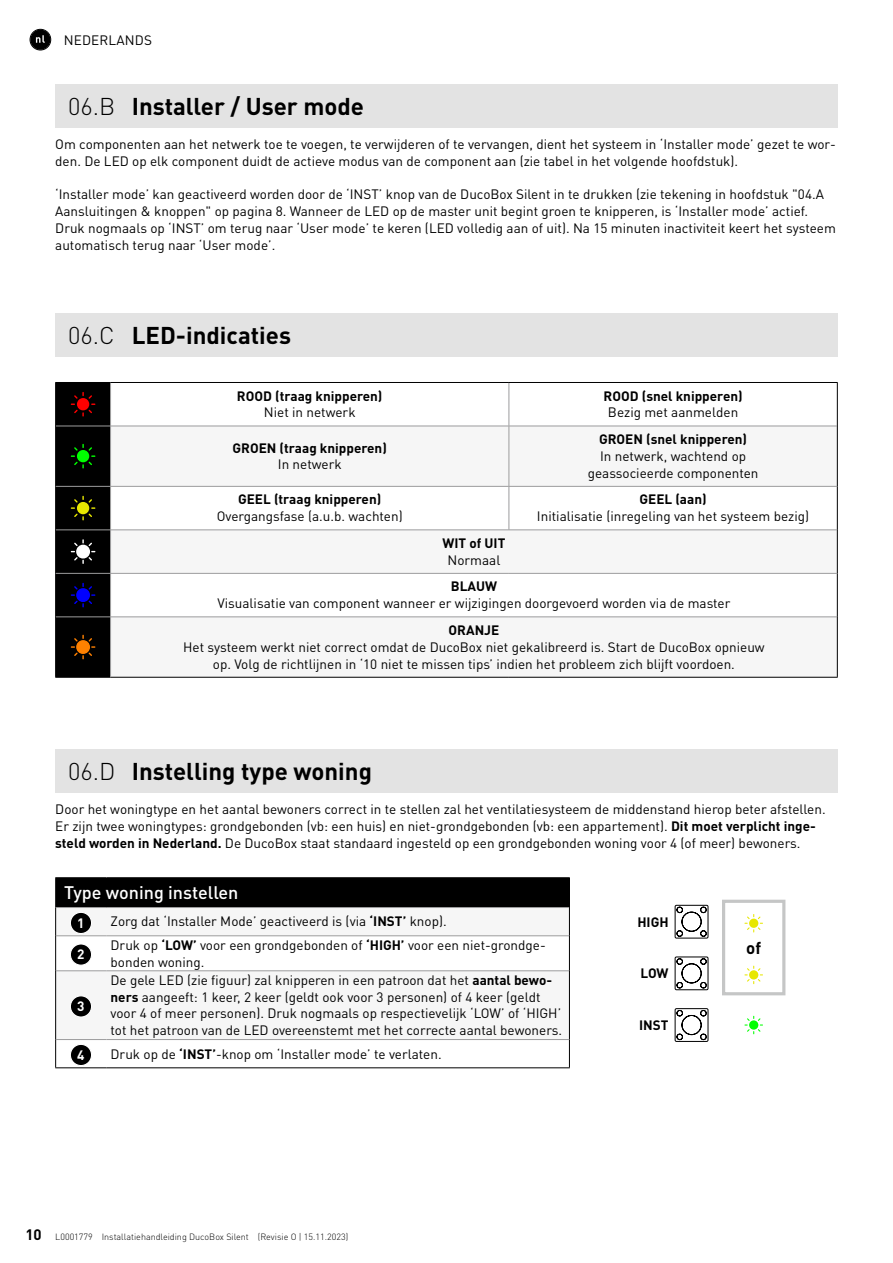
<style>
.page{position:relative;width:893px;height:1263px;background:#fff}
.page>*{position:absolute;margin:0;border:0;box-sizing:border-box;transform-origin:0 0}
.t1{font:700 24px "DINOT";color:#000}
.t2{font:500 18px "DINOT";color:#fff}
.t3{font:700 16.8px "DINOT";color:#000}
.t4{font:700 15px "DINOT";color:#000}
.t5{font:13.5px/16.8px "DINOT";color:#000}
.t6{font:700 13.5px "DINOT";color:#000}
.t7{font:700 13.5px "DINOT";color:#fff}
.t8{font:300 9px "DINOT";color:#000}
.s1{font-weight:300}
.s2{font-weight:700}
</style>
<div class="page">
<div style="left:30px;top:30px;width:20px;height:20px;background:#000;border-radius:50%"></div>
<svg style="left:36px;top:35px;width:9px;height:8px"></svg>
<div style="left:30px;top:29px;width:21px;height:21px;border:1px solid #000;border-radius:50%"></div>
<div style="left:55px;top:84px;width:783px;height:44px;background:#e3e3e3"></div>
<div style="left:55px;top:313px;width:783px;height:44px;background:#e3e3e3"></div>
<div style="left:55px;top:749px;width:783px;height:44px;background:#e3e3e3"></div>
<svg style="left:111px;top:383px;width:726px;height:43px"></svg>
<svg style="left:111px;top:427px;width:726px;height:250px;fill:#f6f6f6"></svg>
<hr style="left:55px;top:383px;width:1px;height:43px;background:#000">
<hr style="left:837px;top:383px;width:1px;height:43px;background:#000">
<hr style="left:55px;top:426px;width:1px;height:60px;background:#000">
<hr style="left:837px;top:426px;width:1px;height:60px;background:#000">
<hr style="left:55px;top:486px;width:1px;height:44px;background:#000">
<hr style="left:837px;top:486px;width:1px;height:44px;background:#000">
<hr style="left:55px;top:530px;width:1px;height:43px;background:#000">
<hr style="left:837px;top:530px;width:1px;height:43px;background:#000">
<hr style="left:55px;top:573px;width:1px;height:44px;background:#000">
<hr style="left:837px;top:573px;width:1px;height:44px;background:#000">
<hr style="left:55px;top:617px;width:1px;height:60px;background:#000">
<hr style="left:837px;top:617px;width:1px;height:60px;background:#000">
<hr style="left:55px;top:677px;width:56px;height:1px;background:#000">
<hr style="left:111px;top:677px;width:398px;height:1px;background:#000">
<hr style="left:509px;top:677px;width:329px;height:1px;background:#000">
<hr style="left:509px;top:383px;width:1px;height:43px;background:#9c9c9d">
<hr style="left:111px;top:426px;width:398px;height:1px;background:#9c9c9d">
<hr style="left:509px;top:426px;width:328px;height:1px;background:#9c9c9d">
<hr style="left:509px;top:426px;width:1px;height:60px;background:#9c9c9d">
<hr style="left:111px;top:486px;width:398px;height:1px;background:#9c9c9d">
<hr style="left:509px;top:486px;width:328px;height:1px;background:#9c9c9d">
<hr style="left:509px;top:486px;width:1px;height:44px;background:#9c9c9d">
<hr style="left:111px;top:530px;width:398px;height:1px;background:#9c9c9d">
<hr style="left:509px;top:530px;width:328px;height:1px;background:#9c9c9d">
<hr style="left:111px;top:573px;width:398px;height:1px;background:#9c9c9d">
<hr style="left:509px;top:573px;width:328px;height:1px;background:#9c9c9d">
<hr style="left:111px;top:617px;width:398px;height:1px;background:#9c9c9d">
<hr style="left:509px;top:617px;width:328px;height:1px;background:#9c9c9d">
<hr style="left:55px;top:382px;width:56px;height:1px;background:#000">
<hr style="left:111px;top:382px;width:398px;height:1px;background:#000">
<hr style="left:509px;top:382px;width:329px;height:1px;background:#000">
<svg style="left:56px;top:382px;width:55px;height:295px;background:#0f0e0a"></svg>
<div style="left:56px;top:878px;width:513px;height:29px;background:#000"></div>
<div style="left:56px;top:908px;width:513px;height:27px;background:#f6f6f6"></div>
<svg style="left:56px;top:936px;width:513px;height:131px;fill:#f6f6f6"></svg>
<hr style="left:55px;top:877px;width:51px;height:1px;background:#000">
<hr style="left:106px;top:877px;width:464px;height:1px;background:#000">
<svg style="left:55px;top:878px;width:1px;height:58px"></svg>
<svg style="left:569px;top:878px;width:1px;height:58px"></svg>
<hr style="left:55px;top:936px;width:1px;height:35px;background:#000">
<hr style="left:569px;top:936px;width:1px;height:35px;background:#000">
<hr style="left:55px;top:971px;width:1px;height:68px;background:#000">
<hr style="left:569px;top:971px;width:1px;height:68px;background:#000">
<svg style="left:55px;top:1039px;width:1px;height:28px"></svg>
<svg style="left:569px;top:1039px;width:1px;height:28px"></svg>
<hr style="left:55px;top:1067px;width:51px;height:1px;background:#000">
<hr style="left:106px;top:1067px;width:464px;height:1px;background:#000">
<hr style="left:56px;top:907px;width:50px;height:1px;background:#9c9c9d">
<hr style="left:106px;top:907px;width:463px;height:1px;background:#9c9c9d">
<hr style="left:56px;top:935px;width:50px;height:1px;background:#9c9c9d">
<hr style="left:106px;top:935px;width:463px;height:1px;background:#9c9c9d">
<hr style="left:56px;top:970px;width:50px;height:1px;background:#9c9c9d">
<hr style="left:106px;top:970px;width:463px;height:1px;background:#9c9c9d">
<hr style="left:56px;top:1039px;width:50px;height:1px;background:#9c9c9d">
<hr style="left:106px;top:1039px;width:463px;height:1px;background:#9c9c9d">
<div style="left:70px;top:912px;width:22px;height:21px;background:#000;border-radius:50%"></div>
<div style="left:70px;top:912px;width:22px;height:22px;border:1px solid #fff;border-radius:50%"></div>
<div style="left:70px;top:944px;width:22px;height:21px;background:#000;border-radius:50%"></div>
<div style="left:70px;top:943px;width:22px;height:23px;border:1px solid #fff;border-radius:50%"></div>
<div style="left:70px;top:996px;width:22px;height:21px;background:#000;border-radius:50%"></div>
<div style="left:70px;top:995px;width:22px;height:22px;border:1px solid #fff;border-radius:50%"></div>
<div style="left:70px;top:1044px;width:22px;height:21px;background:#000;border-radius:50%"></div>
<div style="left:70px;top:1044px;width:22px;height:22px;border:1px solid #fff;border-radius:50%"></div>
<svg style="left:744px;top:1016px;width:19px;height:18px"></svg>
<div style="left:722px;top:900px;width:63px;height:95px;background:#fff;border:3px solid #c5c6c6"></div>
<svg style="left:744px;top:966px;width:19px;height:18px"></svg>
<svg style="left:744px;top:914px;width:19px;height:18px"></svg>
<svg style="left:675px;top:905px;width:33px;height:33px"></svg>
<svg style="left:675px;top:956px;width:33px;height:34px"></svg>
<svg style="left:675px;top:1008px;width:33px;height:34px"></svg>
<p class="t5" style="left:64px;top:31px;width:90px">NEDERLANDS</p>
<h1 class="t1" style="left:68px;top:90px;width:298px"><span class="s1">06.B</span> Installer / User mode</h1>
<p class="t5" style="left:55px;top:135px;width:782px">Om componenten aan het netwerk toe te voegen, te verwijderen of te vervangen, dient het systeem in ‘Installer mode’ gezet te wor&shy;den. De LED op elk component duidt de actieve modus van de component aan (zie tabel in het volgende hoofdstuk).</p>
<p class="t5" style="left:55px;top:186px;width:782px">‘Installer mode’ kan geactiveerd worden door de ‘INST’ knop van de DucoBox Silent in te drukken (zie tekening in hoofdstuk "04.A Aansluitingen &amp; knoppen" op pagina 8. Wanneer de LED op de master unit begint groen te knipperen, is ‘Installer mode’ actief.<br>Druk nogmaals op ‘INST’ om terug naar ‘User mode’ te keren (LED volledig aan of uit). Na 15 minuten inactiviteit keert het systeem automatisch terug naar ‘User mode’.</p>
<h1 class="t1" style="left:68px;top:319px;width:225px"><span class="s1">06.C</span> LED-indicaties</h1>
<p class="t6" style="left:237px;top:387px;width:147px">ROOD (traag knipperen)</p>
<p class="t5" style="left:264px;top:404px;width:93px">Niet in netwerk</p>
<p class="t6" style="left:233px;top:438px;width:156px">GROEN (traag knipperen)</p>
<p class="t5" style="left:278px;top:456px;width:65px">In netwerk</p>
<p class="t6" style="left:238px;top:490px;width:145px">GEEL (traag knipperen)</p>
<p class="t5" style="left:217px;top:507px;width:187px">Overgangsfase (a. u. b. wachten)</p>
<p class="t6" style="left:604px;top:387px;width:141px">ROOD (snel knipperen)</p>
<p class="t5" style="left:608px;top:404px;width:132px">Bezig met aanmelden</p>
<p class="t6" style="left:599px;top:430px;width:149px">GROEN (snel knipperen)</p>
<p class="t5" style="left:588px;top:447px;width:172px;text-align:center">In netwerk, wachtend op geassocieerde componenten</p>
<p class="t6" style="left:640px;top:490px;width:69px">GEEL (aan)</p>
<p class="t5" style="left:537px;top:507px;width:274px">Initialisatie (inregeling van het systeem bezig)</p>
<p class="t6" style="left:442px;top:534px;width:64px">WIT of UIT</p>
<p class="t5" style="left:448px;top:551px;width:54px">Normaal</p>
<p class="t6" style="left:451px;top:577px;width:48px">BLAUW</p>
<p class="t5" style="left:217px;top:594px;width:514px">Visualisatie van component wanneer er wijzigingen doorgevoerd worden via de master</p>
<p class="t6" style="left:449px;top:621px;width:52px">ORANJE</p>
<p class="t5" style="left:183px;top:638px;width:583px;text-align:center">Het systeem werkt niet correct omdat de DucoBox niet gekalibreerd is. Start de DucoBox opnieuw op. Volg de richtlijnen in ‘10 niet te missen tips’ indien het probleem zich blijft voordoen.</p>
<h1 class="t1" style="left:68px;top:755px;width:305px"><span class="s1">06.D</span> Instelling type woning</h1>
<p class="t5" style="left:55px;top:800px;width:769px">Door het woningtype en het aantal bewoners correct in te stellen zal het ventilatiesysteem de middenstand hierop beter afstellen.<br>Er zijn twee woningtypes: grondgebonden (vb: een huis) en niet-grondgebonden (vb: een appartement). <span class="s2">Dit moet verplicht inge&shy;steld worden in Nederland.</span> De DucoBox staat standaard ingesteld op een grondgebonden woning voor 4 (of meer) bewoners.</p>
<h2 class="t2" style="left:64px;top:880px;width:176px">Type woning instellen</h2>
<p class="t7" style="left:77px;top:914px;width:9px">1</p>
<p class="t5" style="left:111px;top:913px;width:335px">Zorg dat ‘Installer Mode’ geactiveerd is (via <span class="s2">‘INST’</span> knop).</p>
<p class="t7" style="left:77px;top:945px;width:9px">2</p>
<p class="t5" style="left:111px;top:936px;width:437px">Druk op <span class="s2">‘LOW’</span> voor een grondgebonden of <span class="s2">‘HIGH’</span> voor een niet-grondge&shy;bonden woning.</p>
<p class="t7" style="left:77px;top:997px;width:9px">3</p>
<p class="t6" style="left:637px;top:912px;width:33px">HIGH</p>
<p class="t3" style="left:746px;top:936px;width:16px">of</p>
<p class="t6" style="left:641px;top:964px;width:29px">LOW</p>
<p class="t5" style="left:111px;top:971px;width:452px">De gele LED (zie figuur) zal knipperen in een patroon dat het <span class="s2">aantal bewo&shy;ners</span> aangeeft: 1 keer, 2 keer (geldt ook voor 3 personen) of 4 keer (geldt voor 4 of meer personen). Druk nogmaals op respectievelijk ‘LOW’ of ‘HIGH’ tot het patroon van de LED overeenstemt met het correcte aantal bewoners.</p>
<p class="t6" style="left:639px;top:1016px;width:31px">INST</p>
<p class="t7" style="left:77px;top:1046px;width:9px">4</p>
<p class="t5" style="left:111px;top:1045px;width:330px">Druk op de <span class="s2">‘INST’</span>-knop om ‘Installer mode’ te verlaten.</p>
<p class="t4" style="left:26px;top:1224px;width:18px">10</p>
<p class="t8" style="left:55px;top:1230px;width:294px">L0001779 Installatiehandleiding DucoBox Silent (Revisie O | 15.11.2023)</p>
</div>
